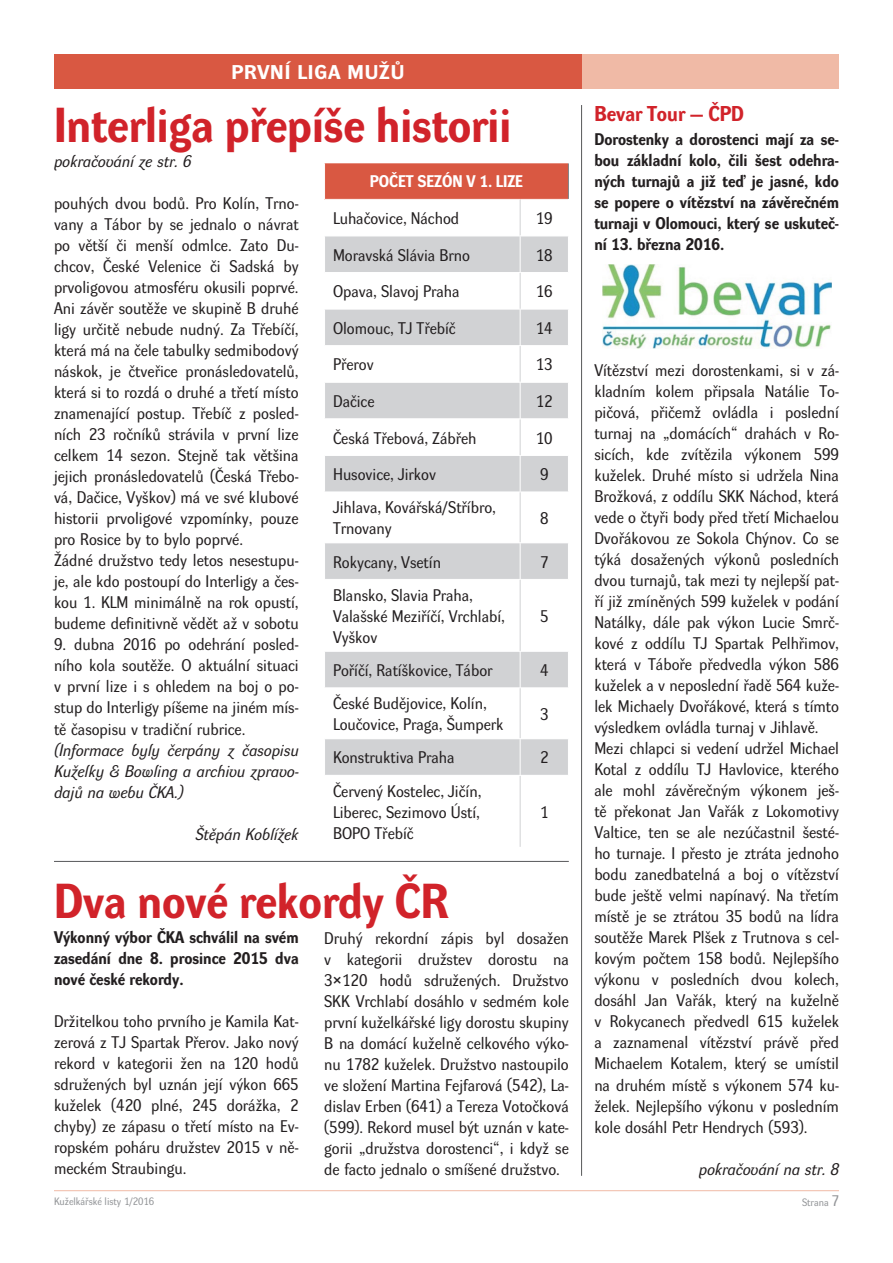
<style>
.page{position:relative;width:893px;height:1263px;background:#fff}
.page>*{position:absolute;margin:0;border:0;box-sizing:border-box;transform-origin:0 0}
.t1{font:800 48px "Dynamo RCE";color:#d1232a}
.t2{font:800 21px "Dynamo RCE";color:#d1232a}
.t3{font:800 19.5px "Dynamo RECE";letter-spacing:.05em;color:#fff}
.t4{font:16.5px/21px "Dynamo RCE";color:#231f20}
.t5{font:800 16.5px/21px "Dynamo RCE";color:#231f20;text-align:justify}
.t6{font:italic 16.5px/21px "Dynamo RCE";color:#231f20;text-align:justify}
.t7{font:800 16.5px "Dynamo RCE";color:#fff}
.t8{font:10.5px "Dynamo RCE";color:#939598}
.s1{font-family:"Arial"}
.s2{font-size:15px}
</style>
<div class="page">
<hr style="left:54px;top:1190px;width:785px;height:1px;background:#f0baa6">
<div style="left:582px;top:54px;width:257px;height:34px;background:#f0baa6"></div>
<div style="left:54px;top:54px;width:528px;height:34px;background:#d95842"></div>
<div style="left:325px;top:163px;width:243px;height:36px;background:#d95842"></div>
<svg style="left:325px;top:237px;width:243px;height:108px;fill:#d1d2d4"></svg>
<svg style="left:325px;top:346px;width:243px;height:501px"></svg>
<hr style="left:568px;top:163px;width:1px;height:36px;background:#808285">
<hr style="left:520px;top:236px;width:1px;height:36px;background:#fff">
<hr style="left:324px;top:272px;width:196px;height:1px;background:#fff">
<hr style="left:324px;top:309px;width:196px;height:1px;background:#fff">
<hr style="left:520px;top:309px;width:1px;height:36px;background:#fff">
<hr style="left:520px;top:456px;width:1px;height:36px;background:#fff">
<hr style="left:520px;top:346px;width:1px;height:36px;background:#d1d2d4">
<hr style="left:324px;top:455px;width:196px;height:1px;background:#fff">
<hr style="left:520px;top:455px;width:49px;height:1px;background:#fff">
<hr style="left:520px;top:419px;width:1px;height:36px;background:#d1d2d4">
<hr style="left:324px;top:492px;width:196px;height:1px;background:#fff">
<hr style="left:520px;top:492px;width:49px;height:1px;background:#fff">
<hr style="left:520px;top:492px;width:1px;height:50px;background:#d1d2d4">
<hr style="left:324px;top:382px;width:196px;height:1px;background:#fff">
<hr style="left:520px;top:382px;width:49px;height:1px;background:#fff">
<hr style="left:520px;top:383px;width:1px;height:35px;background:#fff">
<hr style="left:324px;top:418px;width:196px;height:1px;background:#fff">
<hr style="left:520px;top:418px;width:49px;height:1px;background:#fff">
<hr style="left:324px;top:542px;width:196px;height:1px;background:#fff">
<hr style="left:520px;top:542px;width:49px;height:1px;background:#fff">
<hr style="left:520px;top:543px;width:1px;height:36px;background:#fff">
<hr style="left:324px;top:579px;width:196px;height:1px;background:#fff">
<hr style="left:324px;top:651px;width:196px;height:1px;background:#fff">
<hr style="left:520px;top:652px;width:1px;height:35px;background:#fff">
<hr style="left:324px;top:687px;width:196px;height:1px;background:#fff">
<hr style="left:520px;top:687px;width:49px;height:1px;background:#fff">
<hr style="left:520px;top:688px;width:1px;height:50px;background:#d1d2d4">
<hr style="left:520px;top:776px;width:1px;height:71px;background:#d1d2d4">
<hr style="left:324px;top:738px;width:196px;height:1px;background:#fff">
<hr style="left:520px;top:738px;width:49px;height:1px;background:#fff">
<hr style="left:520px;top:739px;width:1px;height:36px;background:#fff">
<hr style="left:324px;top:775px;width:196px;height:1px;background:#fff">
<hr style="left:520px;top:775px;width:49px;height:1px;background:#fff">
<hr style="left:520px;top:200px;width:1px;height:36px;background:#d1d2d4">
<hr style="left:520px;top:272px;width:49px;height:1px;background:#fff">
<hr style="left:520px;top:309px;width:49px;height:1px;background:#fff">
<hr style="left:520px;top:273px;width:1px;height:36px;background:#d1d2d4">
<hr style="left:520px;top:579px;width:49px;height:1px;background:#fff">
<hr style="left:520px;top:651px;width:49px;height:1px;background:#fff">
<hr style="left:520px;top:580px;width:1px;height:71px;background:#d1d2d4">
<hr style="left:581px;top:105px;width:1px;height:1071px;background:#57585a">
<hr style="left:54px;top:861px;width:515px;height:1px;background:#57585a">
<img style="left:602px;top:264px;width:229px;height:84px">
<p class="t3" style="left:231px;top:61px;width:174px">PRVNÍ LIGA MUŽŮ</p>
<h1 class="t1" style="left:54px;top:98px;width:459px">Interliga přepíše historii</h1>
<p class="t6" style="left:54px;top:151px;width:139px">pokračování ze str. 6</p>
<p class="t4" style="left:54px;top:193px;width:246px">pouhých dvou bodů. Pro Kolín, Trno&shy;vany a Tábor by se jednalo o návrat po větší či menší odmlce. Zato Du&shy;chcov, České Velenice či Sadská by prvoligovou atmosféru okusili poprvé.<br>Ani závěr soutěže ve skupině B druhé ligy určitě nebude nudný. Za Třebíčí, která má na čele tabulky sedmibodový náskok, je čtveřice pronásledovatelů, která si to rozdá o druhé a třetí místo znamenající postup. Třebíč z posled&shy;ních 23 ročníků strávila v první lize celkem 14 sezon. Stejně tak většina jejich pronásledovatelů (Česká Třebo&shy;vá, Dačice, Vyškov) má ve své klubové historii prvoligové vzpomínky, pouze pro Rosice by to bylo poprvé.<br>Žádné družstvo tedy letos nesestupu&shy;je, ale kdo postoupí do Interligy a čes&shy;kou 1. KLM minimálně na rok opustí, budeme definitivně vědět až v sobotu</p>
<p class="t4" style="left:54px;top:634px;width:246px;text-align:justify">9. dubna 2016 po odehrání posled&shy;ního kola soutěže. O aktuální situaci v první lize i s ohledem na boj o po&shy;stup do Interligy píšeme na jiném mís&shy;tě časopisu v tradiční rubrice.</p>
<p class="t6" style="left:54px;top:739px;width:246px">(Informace byly čerpány z časopisu Kuželky &amp; Bowling a archivu zpravo&shy;dajů na webu ČKA.)</p>
<p class="t6" style="left:195px;top:823px;width:105px">Štěpán Koblížek</p>
<p class="t7" style="left:370px;top:172px;width:154px">POČET SEZÓN V 1. LIZE</p>
<p class="t4" style="left:333px;top:208px;width:128px">Luhačovice, Náchod</p>
<p class="t4" style="left:536px;top:208px;width:18px">19</p>
<p class="t4" style="left:333px;top:245px;width:138px">Moravská Slávia Brno</p>
<p class="t4" style="left:536px;top:245px;width:18px">18</p>
<p class="t4" style="left:333px;top:281px;width:128px">Opava, Slavoj Praha</p>
<p class="t4" style="left:536px;top:281px;width:18px">16</p>
<p class="t4" style="left:333px;top:318px;width:124px">Olomouc, TJ Třebíč</p>
<p class="t4" style="left:536px;top:318px;width:18px">14</p>
<p class="t4" style="left:333px;top:354px;width:42px">Přerov</p>
<p class="t4" style="left:536px;top:354px;width:18px">13</p>
<p class="t4" style="left:333px;top:391px;width:43px">Dačice</p>
<p class="t4" style="left:536px;top:391px;width:18px">12</p>
<p class="t4" style="left:333px;top:427px;width:145px">Česká Třebová, Zábřeh</p>
<p class="t4" style="left:536px;top:427px;width:18px">10</p>
<p class="t4" style="left:333px;top:464px;width:105px">Husovice, Jirkov</p>
<p class="t4" style="left:540px;top:464px;width:10px">9</p>
<p class="t4" style="left:333px;top:497px;width:164px">Jihlava, Kovářská/Stříbro,<br>Trnovany</p>
<p class="t4" style="left:540px;top:508px;width:10px">8</p>
<p class="t4" style="left:333px;top:551px;width:109px">Rokycany, Vsetín</p>
<p class="t4" style="left:540px;top:551px;width:10px">7</p>
<p class="t4" style="left:333px;top:585px;width:173px">Blansko, Slavia Praha,<br>Valašské Meziříčí, Vrchlabí,<br>Vyškov</p>
<p class="t4" style="left:540px;top:606px;width:10px">5</p>
<p class="t4" style="left:333px;top:660px;width:161px">Poříčí, Ratíškovice, Tábor</p>
<p class="t4" style="left:540px;top:660px;width:10px">4</p>
<p class="t4" style="left:333px;top:693px;width:172px">České Budějovice, Kolín,<br>Loučovice, Praga, Šumperk</p>
<p class="t4" style="left:540px;top:704px;width:10px">3</p>
<p class="t4" style="left:333px;top:747px;width:123px">Konstruktiva Praha</p>
<p class="t4" style="left:540px;top:747px;width:10px">2</p>
<p class="t4" style="left:333px;top:780px;width:150px;text-align:justify">Červený Kostelec, Jičín, Liberec, Sezimovo Ústí, BOPO Třebíč</p>
<p class="t4" style="left:540px;top:801px;width:10px">1</p>
<h1 class="t1" style="left:54px;top:874px;width:396px">Dva nové rekordy ČR</h1>
<p class="t5" style="left:54px;top:927px;width:246px">Výkonný výbor ČKA schválil na svém zasedání dne 8. prosince 2015 dva nové české rekordy.</p>
<p class="t4" style="left:54px;top:1011px;width:246px;text-align:justify">Držitelkou toho prvního je Kamila Kat&shy;zerová z TJ Spartak Přerov. Jako nový rekord v kategorii žen na 120 hodů sdružených byl uznán její výkon 665 kuželek (420 plné, 245 dorážka, 2 chyby) ze zápasu o třetí místo na Ev&shy;ropském poháru družstev 2015 v ně&shy;meckém Straubingu.</p>
<p class="t4" style="left:324px;top:927px;width:246px;text-align:justify">Druhý rekordní zápis byl dosažen v kategorii družstev dorostu na 3<span class="s1">×</span>120 hodů sdružených. Družstvo SKK Vrchlabí dosáhlo v sedmém kole první kuželkářské ligy dorostu skupiny B na domácí kuželně celkového výko&shy;nu 1782 kuželek. Družstvo nastoupilo ve složení Martina Fejfarová (542), La&shy;dislav Erben (641) a Tereza Votočková (599). Rekord musel být uznán v kate&shy;gorii „družstva dorostenci“, i když se de facto jednalo o smíšené družstvo.</p>
<p class="t2" style="left:594px;top:102px;width:151px">Bevar Tour — ČPD</p>
<p class="t5" style="left:594px;top:129px;width:246px">Dorostenky a dorostenci mají za se&shy;bou základní kolo, čili šest odehra&shy;ných turnajů a již teď je jasné, kdo se popere o vítězství na závěrečném turnaji v Olomouci, který se uskuteč&shy;ní 13. března 2016.</p>
<p class="t4" style="left:594px;top:360px;width:246px">Vítězství mezi dorostenkami, si v zá&shy;kladním kolem připsala Natálie To&shy;pičová, přičemž ovládla i poslední turnaj na „domácích“ drahách v Ro&shy;sicích, kde zvítězila výkonem 599 kuželek. Druhé místo si udržela Nina Brožková, z oddílu SKK Náchod, která vede o čtyři body před třetí Michaelou Dvořákovou ze Sokola Chýnov. Co se týká dosažených výkonů posledních dvou turnajů, tak mezi ty nejlepší pat&shy;ří již zmíněných 599 kuželek v podání Natálky, dále pak výkon Lucie Smrč&shy;kové z oddílu TJ Spartak Pelhřimov, která v Táboře předvedla výkon 586 kuželek a v neposlední řadě 564 kuže&shy;lek Michaely Dvořákové, která s tímto výsledkem ovládla turnaj v Jihlavě.<br>Mezi chlapci si vedení udržel Michael Kotal z oddílu TJ Havlovice, kterého ale mohl závěrečným výkonem ješ&shy;tě překonat Jan Vařák z Lokomotivy Valtice, ten se ale nezúčastnil šesté&shy;ho turnaje. I přesto je ztráta jednoho bodu zanedbatelná a boj o vítězství bude ještě velmi napínavý. Na třetím místě je se ztrátou 35 bodů na lídra soutěže Marek Plšek z Trutnova s cel&shy;kovým počtem 158 bodů. Nejlepšího výkonu v posledních dvou kolech, dosáhl Jan Vařák, který na kuželně v Rokycanech předvedl 615 kuželek a zaznamenal vítězství právě před Michaelem Kotalem, který se umístil na druhém místě s výkonem 574 ku&shy;želek. Nejlepšího výkonu v posledním kole dosáhl Petr Hendrych (593).</p>
<p class="t6" style="left:699px;top:1158px;width:142px">pokračování na str. 8</p>
<p class="t8" style="left:54px;top:1195px;width:102px">Kuželkářské listy 1/2016</p>
<p class="t8" style="left:802px;top:1197px;width:38px">Strana <span class="s2">7</span></p>
</div>
